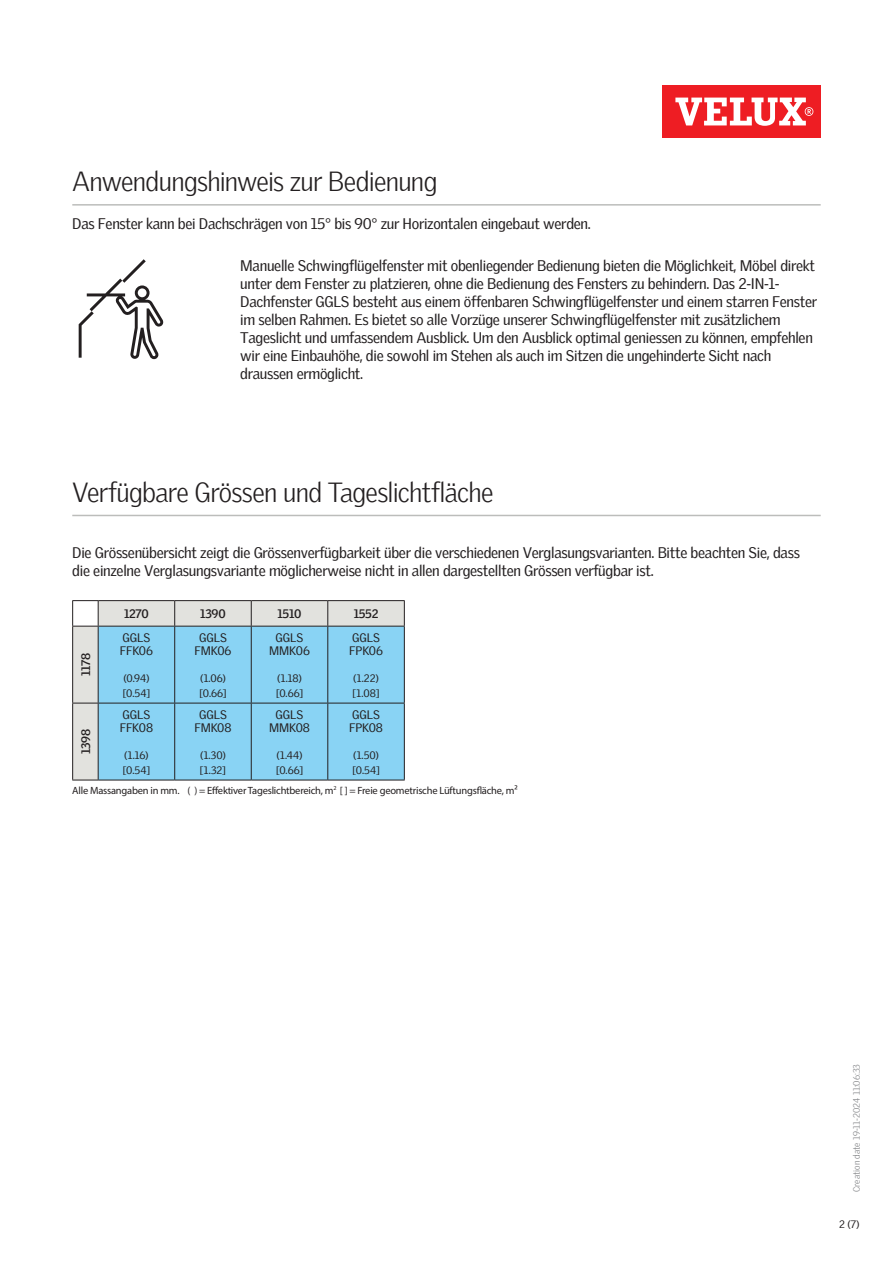
<style>
.page{position:relative;width:893px;height:1263px;background:#fff}
.page>*{position:absolute;margin:0;border:0;box-sizing:border-box;transform-origin:0 0}
.Headline_With_Line_B{font:300 27px "Velux Gothic";letter-spacing:-.025em;color:#231f20}
.Body_Regular{font:15px/18px "Velux Gothic";letter-spacing:-.02em;color:#231f20}
.TableTextVar{font:12px "Velux Gothic";letter-spacing:-.005em;color:#231f20}
.TableHeader_TableTex{font:700 12px "Velux Gothic";letter-spacing:-.02em;color:#231f20}
.TableHeader{font:700 12px "Velux Gothic";letter-spacing:-.02em;color:#231f20}
.TableTextVar-2{font:10.5px/14.2px "Velux Gothic";letter-spacing:.005em;color:#231f20}
.t1{font:10.5px "Myriad Pro";letter-spacing:-.02em;color:#231f20}
.t2{font:300 9px "Velux Gothic";color:#7c7e81}
</style>
<div class="page">
<div style="left:662px;top:85px;width:159px;height:53px;background:#ee1d23"></div>
<svg style="left:675px;top:98px;width:138px;height:28px"></svg>
<hr style="left:72px;top:204px;width:749px;height:2px;background:#bcbdbb">
<hr style="left:72px;top:515px;width:749px;height:1px;background:#bcbdbb">
<svg style="left:73px;top:601px;width:331px;height:179px;background:#ddddd9"></svg>
<div style="left:99px;top:627px;width:305px;height:153px;background:#89d3f4"></div>
<hr style="left:98px;top:600px;width:77px;height:1px;background:#231f20">
<hr style="left:175px;top:600px;width:76px;height:1px;background:#231f20">
<svg style="left:174px;top:601px;width:1px;height:25px"></svg>
<hr style="left:251px;top:600px;width:77px;height:1px;background:#231f20">
<svg style="left:251px;top:601px;width:1px;height:25px"></svg>
<hr style="left:328px;top:600px;width:77px;height:1px;background:#231f20">
<svg style="left:327px;top:601px;width:1px;height:25px"></svg>
<svg style="left:404px;top:601px;width:1px;height:25px"></svg>
<svg style="left:72px;top:600px;width:27px;height:27px"></svg>
<hr style="left:72px;top:626px;width:1px;height:77px;background:#231f20">
<hr style="left:98px;top:626px;width:77px;height:1px;background:#231f20">
<hr style="left:98px;top:626px;width:1px;height:77px;background:#231f20">
<hr style="left:175px;top:626px;width:76px;height:1px;background:#231f20">
<hr style="left:174px;top:626px;width:1px;height:77px;background:#231f20">
<hr style="left:251px;top:626px;width:77px;height:1px;background:#231f20">
<hr style="left:251px;top:626px;width:1px;height:77px;background:#231f20">
<hr style="left:328px;top:626px;width:77px;height:1px;background:#231f20">
<hr style="left:327px;top:626px;width:1px;height:77px;background:#231f20">
<hr style="left:404px;top:626px;width:1px;height:77px;background:#231f20">
<svg style="left:73px;top:703px;width:25px;height:1px"></svg>
<hr style="left:72px;top:703px;width:1px;height:77px;background:#231f20">
<svg style="left:72px;top:780px;width:26px;height:1px"></svg>
<hr style="left:98px;top:703px;width:77px;height:1px;background:#231f20">
<hr style="left:98px;top:703px;width:1px;height:77px;background:#231f20">
<hr style="left:98px;top:780px;width:77px;height:1px;background:#231f20">
<hr style="left:175px;top:703px;width:76px;height:1px;background:#231f20">
<hr style="left:174px;top:703px;width:1px;height:77px;background:#231f20">
<hr style="left:175px;top:780px;width:76px;height:1px;background:#231f20">
<hr style="left:251px;top:703px;width:77px;height:1px;background:#231f20">
<hr style="left:251px;top:703px;width:1px;height:77px;background:#231f20">
<hr style="left:251px;top:780px;width:77px;height:1px;background:#231f20">
<hr style="left:328px;top:703px;width:77px;height:1px;background:#231f20">
<hr style="left:327px;top:703px;width:1px;height:77px;background:#231f20">
<hr style="left:404px;top:703px;width:1px;height:77px;background:#231f20">
<hr style="left:328px;top:780px;width:77px;height:1px;background:#231f20">
<svg style="left:79px;top:259px;width:85px;height:100px"></svg>
<p class="Headline_With_Line_B" style="left:72px;top:161px;width:367px">Anwendungshinweis zur Bedienung</p>
<p class="Body_Regular" style="left:72px;top:213px;width:520px">Das Fenster kann bei Dachschrägen von 15° bis 90° zur Horizontalen eingebaut werden.</p>
<p class="Body_Regular" style="left:240px;top:255px;width:578px">Manuelle Schwingflügelfenster mit obenliegender Bedienung bieten die Möglichkeit, Möbel direkt unter dem Fenster zu platzieren, ohne die Bedienung des Fensters zu behindern. Das 2-IN-1- Dachfenster GGLS besteht aus einem öffenbaren Schwingflügelfenster und einem starren Fenster im selben Rahmen. Es bietet so alle Vorzüge unserer Schwingflügelfenster mit zusätzlichem Tageslicht und umfassendem Ausblick. Um den Ausblick optimal geniessen zu können, empfehlen wir eine Einbauhöhe, die sowohl im Stehen als auch im Sitzen die ungehinderte Sicht nach draussen ermöglicht.</p>
<p class="Headline_With_Line_B" style="left:72px;top:472px;width:423px">Verfügbare Grössen und Tageslichtfläche</p>
<p class="Body_Regular" style="left:72px;top:542px;width:729px">Die Grössenübersicht zeigt die Grössenverfügbarkeit über die verschiedenen Verglasungsvarianten. Bitte beachten Sie, dass die einzelne Verglasungsvariante möglicherweise nicht in allen dargestellten Grössen verfügbar ist.</p>
<p class="TableHeader_TableTex" style="left:124px;top:605px;width:26px">1270</p>
<p class="TableHeader_TableTex" style="left:200px;top:605px;width:27px">1390</p>
<p class="TableHeader_TableTex" style="left:277px;top:605px;width:26px">1510</p>
<p class="TableHeader_TableTex" style="left:354px;top:605px;width:26px">1552</p>
<p class="TableHeader" style="left:77px;top:676px;width:25px;rotate:-90deg">1178</p>
<p class="TableTextVar" style="left:123px;top:628px;width:29px">GGLS</p>
<p class="TableTextVar" style="left:120px;top:642px;width:35px">FFK06</p>
<p class="TableTextVar-2" style="left:123px;top:671px;width:29px">(0.94) [0.54]</p>
<p class="TableTextVar" style="left:199px;top:628px;width:29px">GGLS</p>
<p class="TableTextVar" style="left:195px;top:642px;width:38px">FMK06</p>
<p class="TableTextVar-2" style="left:199px;top:671px;width:29px">(1.06) [0.66]</p>
<p class="TableTextVar" style="left:276px;top:628px;width:29px">GGLS</p>
<p class="TableTextVar" style="left:269px;top:642px;width:42px">MMK06</p>
<p class="TableTextVar-2" style="left:276px;top:671px;width:29px">(1.18) [0.66]</p>
<p class="TableTextVar" style="left:352px;top:628px;width:29px">GGLS</p>
<p class="TableTextVar" style="left:349px;top:642px;width:35px">FPK06</p>
<p class="TableTextVar-2" style="left:353px;top:671px;width:28px">(1.22) [1.08]</p>
<p class="TableTextVar" style="left:352px;top:705px;width:29px">GGLS</p>
<p class="TableTextVar" style="left:349px;top:719px;width:35px">FPK08</p>
<p class="TableTextVar-2" style="left:352px;top:747px;width:29px">(1.50) [0.54]</p>
<p class="t1" style="left:72px;top:784px;width:447px">Alle Massangaben in mm. ( ) = Effektiver Tageslichtbereich, m<sup>2</sup> [ ] = Freie geometrische Lüftungsfläche, m²</p>
<p class="TableTextVar" style="left:123px;top:705px;width:29px">GGLS</p>
<p class="TableTextVar" style="left:120px;top:719px;width:35px">FFK08</p>
<p class="TableTextVar-2" style="left:123px;top:747px;width:29px">(1.16) [0.54]</p>
<p class="TableTextVar" style="left:199px;top:705px;width:29px">GGLS</p>
<p class="TableTextVar" style="left:194px;top:719px;width:39px">FMK08</p>
<p class="TableTextVar-2" style="left:200px;top:747px;width:27px">(1.30) [1.32]</p>
<p class="TableTextVar" style="left:276px;top:705px;width:29px">GGLS</p>
<p class="TableTextVar" style="left:269px;top:719px;width:42px">MMK08</p>
<p class="TableTextVar-2" style="left:276px;top:747px;width:29px">(1.44) [0.66]</p>
<p class="TableHeader" style="left:77px;top:754px;width:27px;rotate:-90deg">1398</p>
<p class="t2" style="left:850px;top:1192px;width:129px;rotate:-90deg">Creation date 19-11-2024 11:06:33</p>
<p class="TableTextVar-2" style="left:839px;top:1216px;width:22px">2 (7)</p>
</div>
